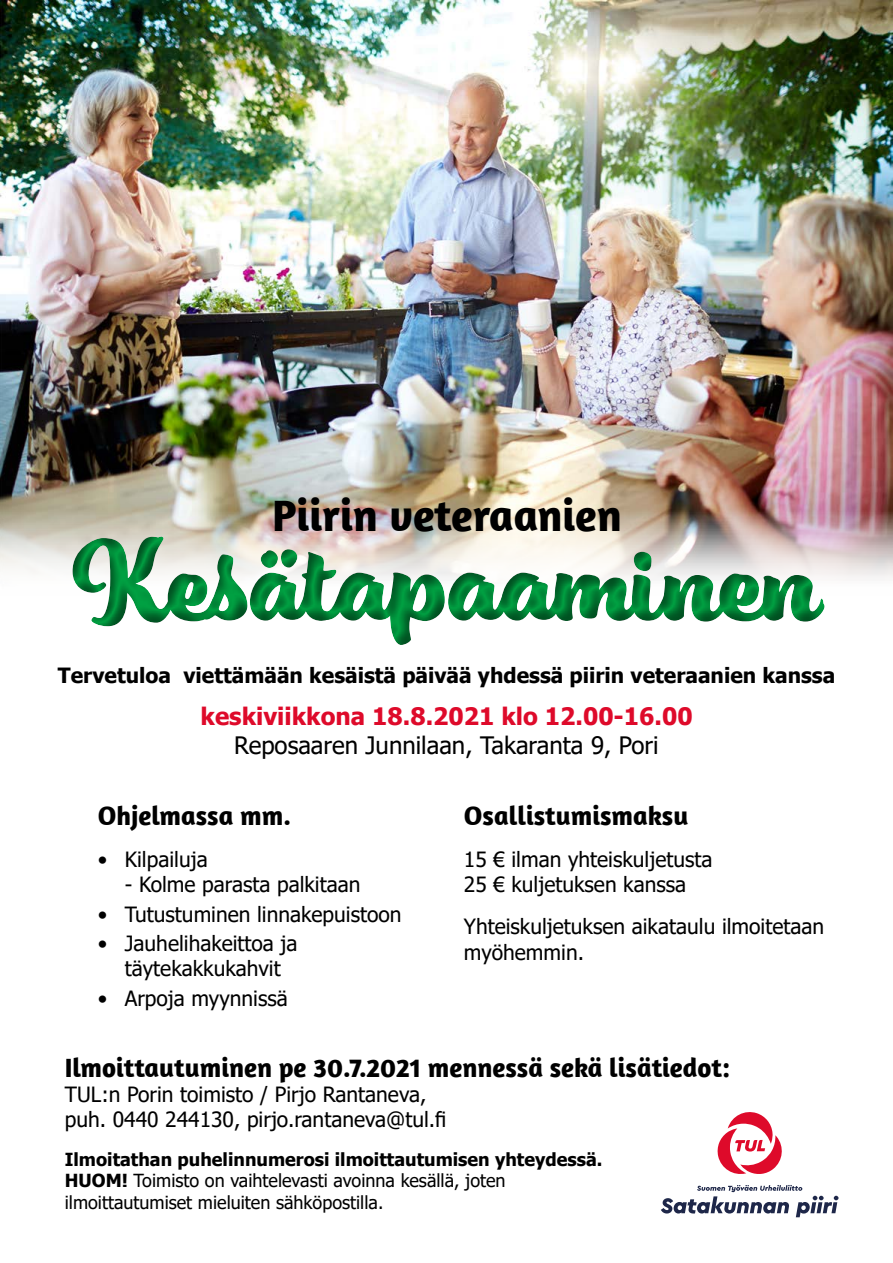
<style>
.page{position:relative;width:893px;height:1263px;background:#fff}
.page>*{position:absolute;margin:0;border:0;box-sizing:border-box;transform-origin:0 0}
.t1{font:108px "Eds Market Bold Script";color:#00a042}
.t2{font:700 45px "Amaranth";color:#000}
.t3{font:700 27px "Amaranth";color:#000}
.t4{font:700 24px "Tahoma";color:#de0a2a}
.t5{font:24px "Tahoma";color:#000}
.t6{font:21px/25.2px "Tahoma";color:#000}
.t7{font:700 21px "Tahoma";color:#000}
.t8{font:18px/21.6px "Tahoma";color:#000}
.s1{font-weight:700}
</style>
<div class="page">
<img style="left:0;top:0;width:893px;height:578px">
<svg style="left:661px;top:1185px;width:177px;height:32px"></svg>
<svg style="left:717px;top:1112px;width:65px;height:62px"></svg>
<div style="left:59px;top:520px;width:778px;height:142px;background:#000;opacity:.5"></div>
<h2 class="t2" style="left:272px;top:487px;width:351px">Piirin veteraanien</h2>
<h1 class="t1" style="left:73px;top:519px;width:748px">Kesätapaaminen</h1>
<p class="t7" style="left:58px;top:661px;width:779px">Tervetuloa viettämään kesäistä päivää yhdessä piirin veteraanien kanssa</p>
<p class="t4" style="left:201px;top:699px;width:494px">keskiviikkona 18.8.2021 klo 12.00-16.00</p>
<p class="t5" style="left:234px;top:729px;width:426px">Reposaaren Junnilaan, Takaranta 9, Pori</p>
<p class="t3" style="left:98px;top:798px;width:195px">Ohjelmassa mm.</p>
<p class="t6" style="left:98px;top:848px;width:111px">• Kilpailuja</p>
<p class="t6" style="left:125px;top:873px;width:237px">- Kolme parasta palkitaan</p>
<p class="t6" style="left:98px;top:902px;width:305px">• Tutustuminen linnakepuistoon</p>
<p class="t6" style="left:98px;top:932px;width:201px;text-align:center">• Jauhelihakeittoa ja täytekakkukahvit</p>
<p class="t6" style="left:98px;top:986px;width:192px">• Arpoja myynnissä</p>
<p class="t3" style="left:464px;top:798px;width:226px">Osallistumismaksu</p>
<p class="t6" style="left:464px;top:848px;width:250px">15 € ilman yhteiskuljetusta<br>25 € kuljetuksen kanssa</p>
<p class="t6" style="left:464px;top:915px;width:362px">Yhteiskuljetuksen aikataulu ilmoitetaan myöhemmin.</p>
<p class="t3" style="left:65px;top:1050px;width:667px">Ilmoittautuminen pe 30.7.2021 mennessä sekä lisätiedot:</p>
<p class="t6" style="left:65px;top:1083px;width:383px">TUL:n Porin toimisto / Pirjo Rantaneva, puh. 0440 244130, pirjo.rantaneva@tul.fi</p>
<p class="t8" style="left:65px;top:1149px;width:539px"><span class="s1">Ilmoitathan puhelinnumerosi ilmoittautumisen yhteydessä.<br>HUOM!</span> Toimisto on vaihtelevasti avoinna kesällä, joten ilmoittautumiset mieluiten sähköpostilla.</p>
</div>
